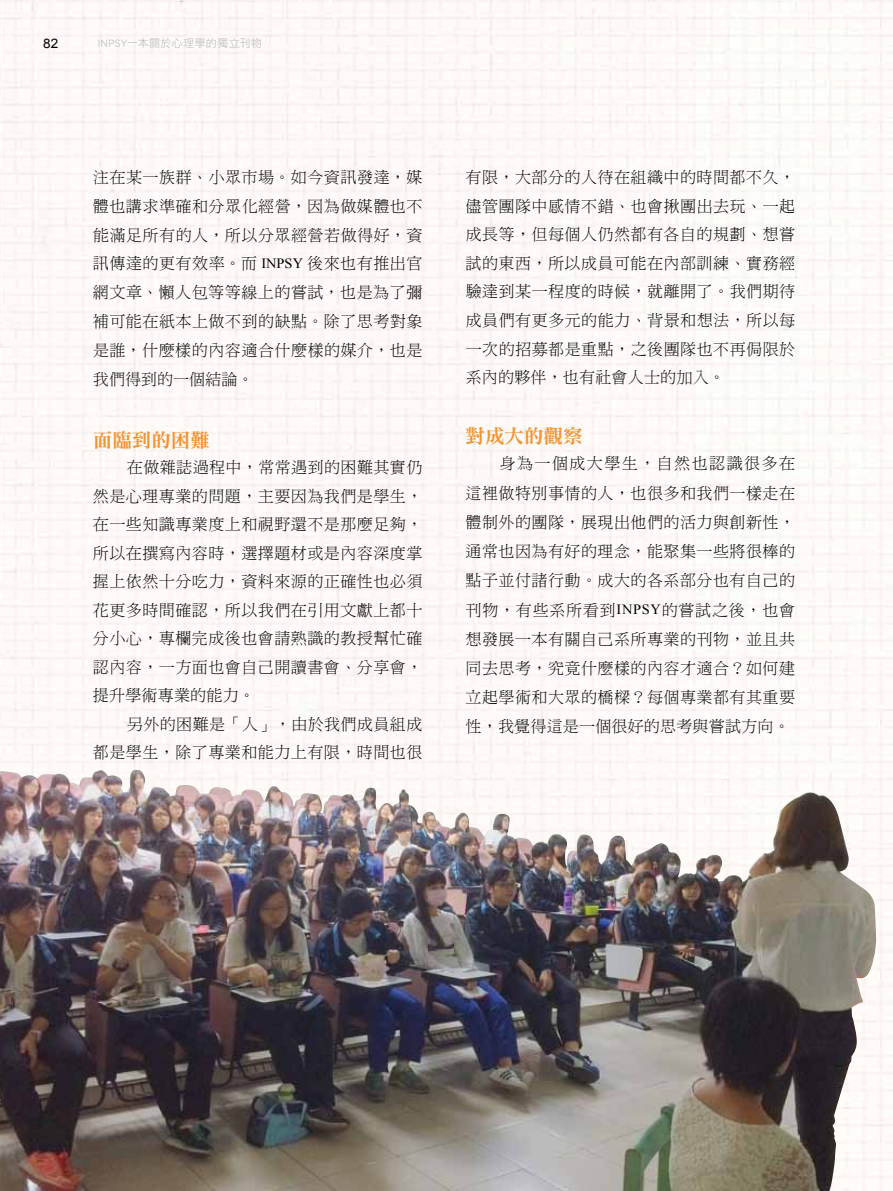
<style>
.page{position:relative;width:893px;height:1191px;background:#fff}
.page>*{position:absolute;margin:0;border:0;box-sizing:border-box;transform-origin:0 0}
.t1{font:19.5px "DF Ming Std W9";color:#f29432}
.t2{font:16.05px/28.5px "DF Ming Std W3";letter-spacing:.03em;color:#000;text-align:justify}
.t3{font:13.05px "Arial";color:#000}
.t4{font:10.95px "DF Li Hei Std W3";letter-spacing:.01em;color:#b5b6b6}
.s1{font-family:"Times New Roman";font-size:14.1px}
</style>
<div class="page">
<img style="left:0;top:770px;width:876px;height:421px">
<p class="t3" style="left:43px;top:35px;width:17px">82</p>
<p class="t4" style="left:97px;top:37px;width:167px">INPSY一本關於心理學的獨立刊物</p>
<p class="t2" style="left:93px;top:162px;width:331px;line-height:29px">注在某一族群、小眾市場。如今資訊發達，媒體也講求準確和分眾化經營，因為做媒體也不能滿足所有的人，所以分眾經營若做得好，資訊傳達的更有效率。而 <span class="s1">INPSY</span> 後來也有推出官網文章、懶人包等等線上的嘗試，也是為了彌補可能在紙本上做不到的缺點。除了思考對象是誰，什麼樣的內容適合什麼樣的媒介，也是我們得到的一個結論。</p>
<p class="t1" style="left:93px;top:430px;width:119px">面臨到的困難</p>
<p class="t2" style="left:93px;top:453px;width:331px;text-indent:34px">在做雜誌過程中，常常遇到的困難其實仍然是心理專業的問題，主要因為我們是學生，在一些知識專業度上和視野還不是那麼足夠，所以在撰寫內容時，選擇題材或是內容深度掌握上依然十分吃力，資料來源的正確性也必須花更多時間確認，所以我們在引用文獻上都十分小心，專欄完成後也會請熟識的教授幫忙確認內容，一方面也會自己開讀書會、分享會，提升學術專業的能力。</p>
<p class="t2" style="left:93px;top:709px;width:331px;text-align:right">另外的困難是「人」，由於我們成員組成<br>都是學生，除了專業和能力上有限，時間也很</p>
<p class="t2" style="left:466px;top:163px;width:331px">有限，大部分的人待在組織中的時間都不久，儘管團隊中感情不錯、也會揪團出去玩、一起成長等，但每個人仍然都有各自的規劃、想嘗試的東西，所以成員可能在內部訓練、實務經驗達到某一程度的時候，就離開了。我們期待成員們有更多元的能力、背景和想法，所以每一次的招募都是重點，之後團隊也不再侷限於系內的夥伴，也有社會人士的加入。</p>
<p class="t1" style="left:466px;top:426px;width:118px">對成大的觀察</p>
<p class="t2" style="left:466px;top:449px;width:331px;line-height:29.1px;text-indent:34px">身為一個成大學生，自然也認識很多在這裡做特別事情的人，也很多和我們一樣走在體制外的團隊，展現出他們的活力與創新性，通常也因為有好的理念，能聚集一些將很棒的點子並付諸行動。成大的各系部分也有自己的刊物，有些系所看到<span class="s1">INPSY</span>的嘗試之後，也會想發展一本有關自己系所專業的刊物，並且共同去思考，究竟什麼樣的內容才適合？如何建立起學術和大眾的橋樑？每個專業都有其重要性，我覺得這是一個很好的思考與嘗試方向。</p>
</div>
